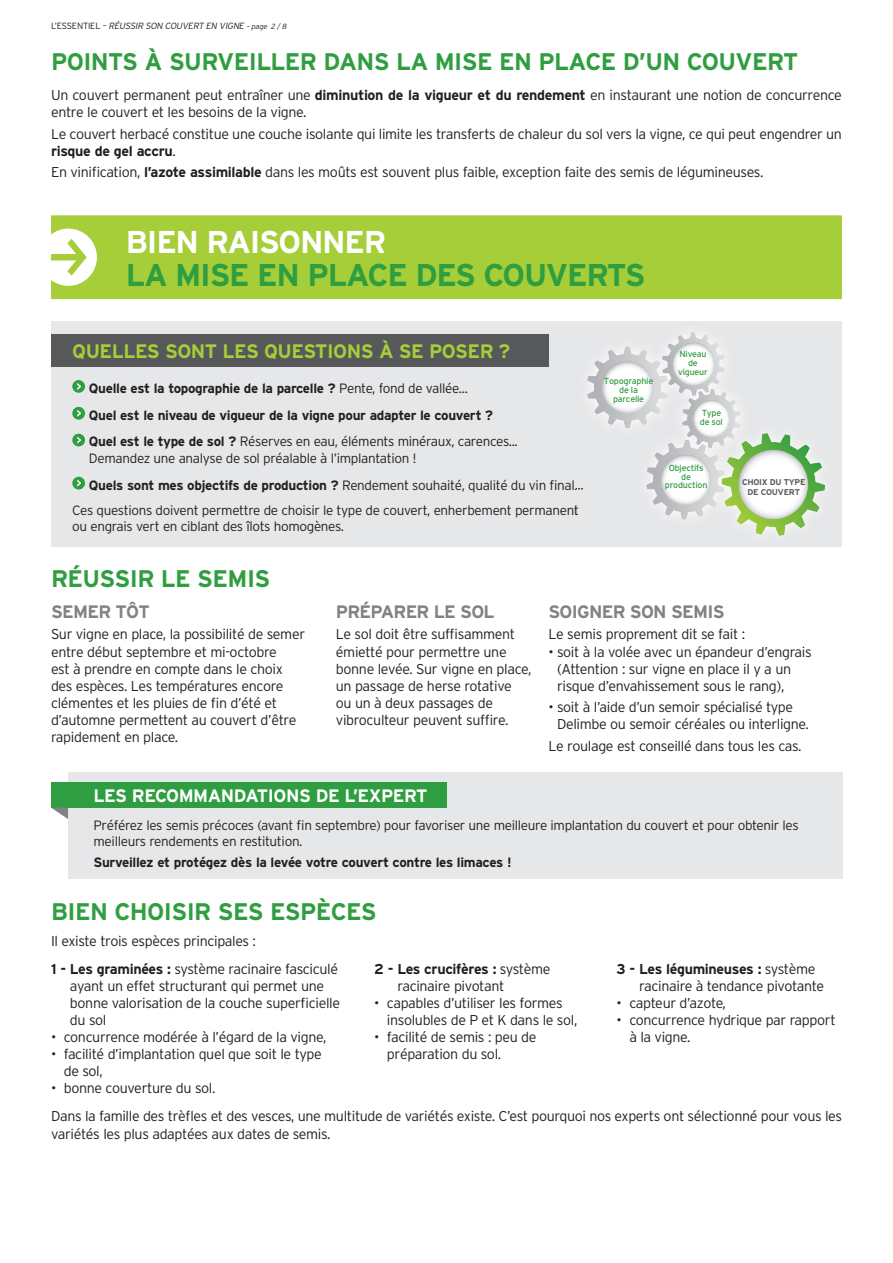
<style>
.page{position:relative;width:893px;height:1263px;background:#fff}
.page>*{position:absolute;margin:0;border:0;box-sizing:border-box;transform-origin:0 0}
.t1{font:700 31.5px "Interstate";letter-spacing:-.04em;color:#2f9e40}
.t2{font:700 31.5px "Interstate";letter-spacing:-.04em;color:#fff}
.t3{font:700 24px "Interstate";letter-spacing:-.025em;color:#2f9e40}
.t4{font:700 19.5px "Interstate";letter-spacing:-.025em;color:#a6ce39}
.t5{font:700 18px "Interstate";letter-spacing:-.04em;color:#808285}
.t6{font:700 18px "Interstate";letter-spacing:-.025em;color:#fff}
.t7{font:300 14.25px/17.1px "Interstate";letter-spacing:-.025em;color:#231f20}
.t8{font:300 13.5px/16.2px "Interstate";letter-spacing:-.025em;color:#231f20}
.t9{font:700 13.5px/26.8px "Interstate";letter-spacing:-.025em;color:#231f20}
.t10{font:italic 300 9px "Interstate";color:#231f20}
.t11{font:8.85px/8.9px "Interstate";letter-spacing:-.025em;color:#2f9e40;text-align:center}
.t12{font:700 8.4px/10.1px "Interstate";letter-spacing:-.025em;color:#57585a;text-align:center}
.s1{font-style:normal}
.s2{font-size:7.5px}
.s3{font-weight:700}
.s4{font-weight:300}
</style>
<div class="page">
<div style="left:51px;top:215px;width:791px;height:84px;background:#a6ce39"></div>
<div style="left:51px;top:321px;width:791px;height:225px;background:#e6e7e9"></div>
<div style="left:51px;top:334px;width:498px;height:32px;background:#57585a"></div>
<div style="left:72px;top:380px;width:13px;height:13px;background:#2f9e40;border-radius:50%"></div>
<svg style="left:77px;top:383px;width:4px;height:7px"></svg>
<div style="left:72px;top:407px;width:13px;height:13px;background:#2f9e40;border-radius:50%"></div>
<svg style="left:77px;top:410px;width:4px;height:7px"></svg>
<div style="left:72px;top:434px;width:13px;height:12px;background:#2f9e40;border-radius:50%"></div>
<svg style="left:77px;top:436px;width:4px;height:8px"></svg>
<div style="left:72px;top:477px;width:13px;height:12px;background:#2f9e40;border-radius:50%"></div>
<svg style="left:77px;top:479px;width:4px;height:8px"></svg>
<img style="left:738px;top:434px;width:87px;height:102px">
<svg style="left:738px;top:449px;width:71px;height:71px;fill:#fefefe"></svg>
<img style="left:773px;top:470px;width:36px;height:14px">
<svg style="left:577px;top:332px;width:196px;height:190px"></svg>
<div style="left:68px;top:772px;width:774px;height:107px;background:#e6e7e9"></div>
<div style="left:51px;top:782px;width:396px;height:26px;background:#2f9e40"></div>
<svg style="left:52px;top:808px;width:16px;height:11px"></svg>
<p class="t10" style="left:51px;top:21px;width:239px"><span class="s1">L’ E S S E N T I E L –</span> RÉUSSIR SON COUVERT EN VIGNE <span class="s2">–page 2 /8</span></p>
<h2 class="t3" style="left:51px;top:49px;width:749px">POINTS À SURVEILLER DANS LA MISE EN PLACE D’UN COUVERT</h2>
<p class="t7" style="left:51px;top:86px;width:792px">Un couvert permanent peut entraîner une <span class="s3">diminution de la vigueur et du rendement</span> en instaurant une notion de concurrence entre le couvert et les besoins de la vigne.</p>
<p class="t7" style="left:51px;top:125px;width:792px">Le couvert herbacé constitue une couche isolante qui limite les transferts de chaleur du sol vers la vigne, ce qui peut engendrer un <span class="s3">risque de gel accru</span>.</p>
<p class="t7" style="left:51px;top:163px;width:714px">En vinification, <span class="s3">l’azote assimilable</span> dans les moûts est souvent plus faible, exception faite des semis de légumineuses.</p>
<h1 class="t2" style="left:126px;top:225px;width:262px">BIEN RAISONNER</h1>
<h1 class="t1" style="left:126px;top:258px;width:521px">LA MISE EN PLACE DES COUVERTS</h1>
<h3 class="t4" style="left:72px;top:340px;width:440px">QUELLES SONT LES QUESTIONS À SE POSER ?</h3>
<p class="t9" style="left:89px;top:375px;width:430px">Quelle est la topographie de la parcelle ? <span class="s4">Pente, fond de vallée...<br></span>Quel est le niveau de vigueur de la vigne pour adapter le couvert ?<br>Quel est le type de sol ? <span class="s4">Réserves en eau, éléments minéraux, carences...</span></p>
<p class="t8" style="left:89px;top:444px;width:496px;line-height:26.8px">Demandez une analyse de sol préalable à l’implantation !<br><span class="s3">Quels sont mes objectifs de production ?</span> Rendement souhaité, qualité du vin final...</p>
<p class="t8" style="left:72px;top:502px;width:508px">Ces questions doivent permettre de choisir le type de couvert, enherbement permanent ou engrais vert en ciblant des îlots homogènes.</p>
<p class="t11" style="left:604px;top:377px;width:51px">Topographie de la parcelle</p>
<p class="t11" style="left:678px;top:351px;width:31px">Niveau de vigueur</p>
<p class="t11" style="left:700px;top:409px;width:25px;text-align:left">Type de sol</p>
<p class="t11" style="left:665px;top:464px;width:44px">Objectifs de production</p>
<p class="t12" style="left:742px;top:477px;width:65px">CHOIX DU TYPE<br>DE COUVERT</p>
<h2 class="t3" style="left:51px;top:566px;width:221px">RÉUSSIR LE SEMIS</h2>
<p class="t5" style="left:51px;top:602px;width:100px">SEMER TÔT</p>
<p class="t7" style="left:51px;top:626px;width:256px">Sur vigne en place, la possibilité de semer entre début septembre et mi-octobre<br>est à prendre en compte dans le choix des espèces. Les températures encore clémentes et les pluies de fin d’été et d’automne permettent au couvert d’être rapidement en place.</p>
<p class="t5" style="left:336px;top:602px;width:160px">PRÉPARER LE SOL</p>
<p class="t7" style="left:336px;top:626px;width:197px">Le sol doit être suffisamment émietté pour permettre une bonne levée. Sur vigne en place, un passage de herse rotative<br>ou un à deux passages de vibroculteur peuvent suffire.</p>
<p class="t6" style="left:94px;top:786px;width:335px">LES RECOMMANDATIONS DE L’EXPERT</p>
<p class="t5" style="left:549px;top:602px;width:178px">SOIGNER SON SEMIS</p>
<p class="t7" style="left:549px;top:626px;width:198px">Le semis proprement dit se fait :</p>
<p class="t7" style="left:557px;top:643px;width:256px;text-indent:-9px">• soit à la volée avec un épandeur d’engrais (Attention : sur vigne en place il y a un risque d’envahissement sous le rang),</p>
<p class="t7" style="left:557px;top:698px;width:253px;text-indent:-9px">• soit à l’aide d’un semoir spécialisé type<br>Delimbe ou semoir céréales ou interligne.</p>
<p class="t7" style="left:549px;top:737px;width:255px">Le roulage est conseillé dans tous les cas.</p>
<p class="t8" style="left:94px;top:817px;width:707px">Préférez les semis précoces (avant fin septembre) pour favoriser une meilleure implantation du couvert et pour obtenir les meilleurs rendements en restitution.</p>
<p class="t9" style="left:94px;top:848px;width:420px">Surveillez et protégez dès la levée votre couvert contre les limaces !</p>
<h2 class="t3" style="left:51px;top:898px;width:327px">BIEN CHOISIR SES ESPÈCES</h2>
<p class="t7" style="left:51px;top:927px;width:289px;line-height:27.6px">Il existe trois espèces principales :<br><span class="s3">1 - Les graminées :</span> système racinaire fasciculé</p>
<p class="t7" style="left:70px;top:977px;width:272px">ayant un effet structurant qui permet une bonne valorisation de la couche superficielle du sol</p>
<p class="t7" style="left:51px;top:1028px;width:277px">• concurrence modérée à l’égard de la vigne,</p>
<p class="t7" style="left:64px;top:1045px;width:260px;text-indent:-13px">• facilité d’implantation quel que soit le type de sol,</p>
<p class="t7" style="left:51px;top:1080px;width:166px">• bonne couverture du sol.</p>
<p class="t7" style="left:397px;top:960px;width:155px;text-indent:-23px"><span class="s3">2 - Les crucifères :</span> système racinaire pivotant</p>
<p class="t7" style="left:387px;top:994px;width:192px;text-indent:-13px">• capables d’utiliser les formes insolubles de P et K dans le sol,</p>
<p class="t7" style="left:387px;top:1028px;width:151px;text-indent:-13px">• facilité de semis : peu de préparation du sol.</p>
<p class="t7" style="left:639px;top:960px;width:186px;text-indent:-23px"><span class="s3">3 - Les légumineuses :</span> système racinaire à tendance pivotante</p>
<p class="t7" style="left:617px;top:994px;width:111px">• capteur d’azote,</p>
<p class="t7" style="left:629px;top:1011px;width:208px;text-indent:-13px">• concurrence hydrique par rapport à la vigne.</p>
<p class="t7" style="left:51px;top:1108px;width:792px">Dans la famille des trèfles et des vesces, une multitude de variétés existe. C’est pourquoi nos experts ont sélectionné pour vous les variétés les plus adaptées aux dates de semis.</p>
</div>
